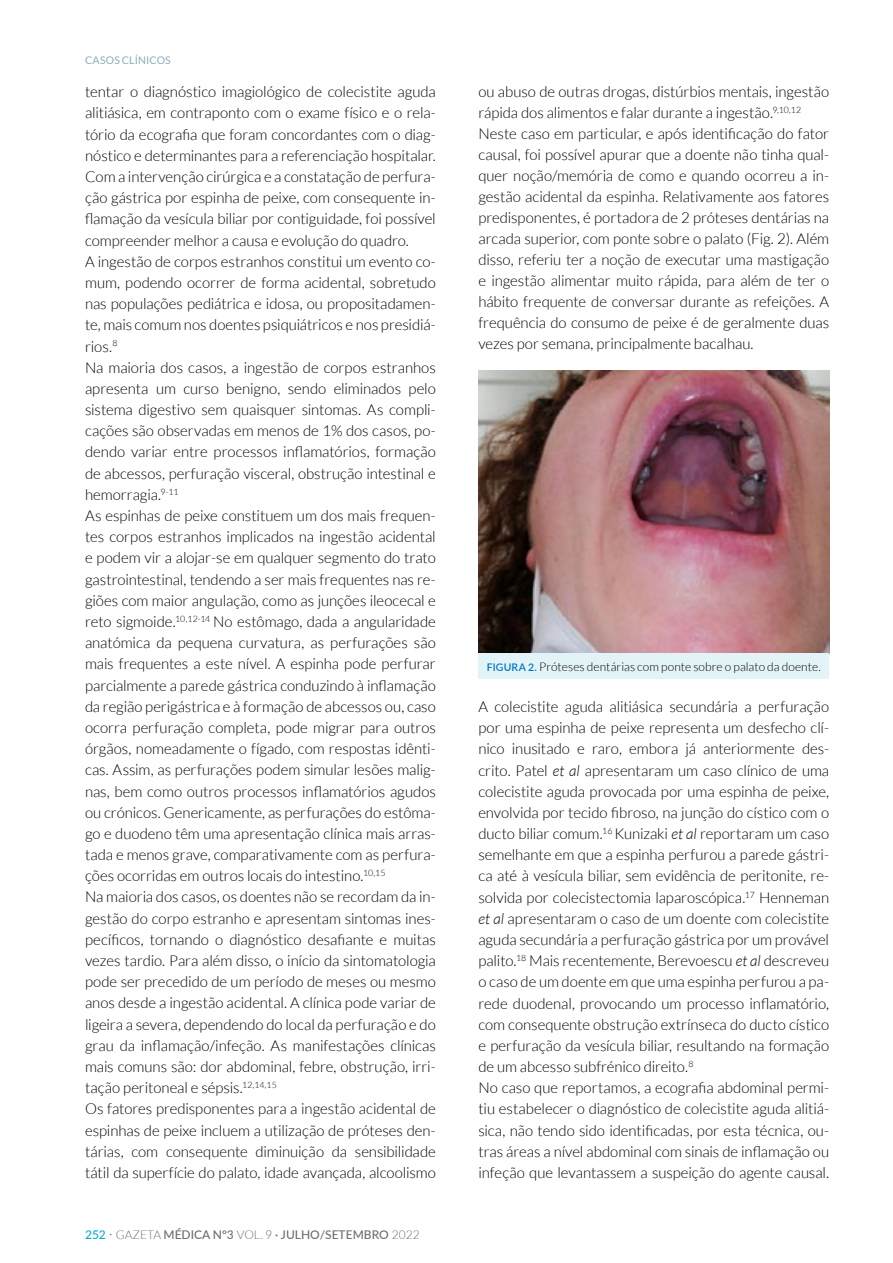
<style>
.page{position:relative;width:893px;height:1263px;background:#fff}
.page>*{position:absolute;margin:0;border:0;box-sizing:border-box;transform-origin:0 0}
.t1{font:300 15px/21.1px "Lato";letter-spacing:-.005em;color:#000}
.t2{font:300 12px "Lato";letter-spacing:.005em;color:#000}
.t3{font:500 12px "Lato";color:#6d6e71}
.t4{font:10.5px "Lato";letter-spacing:.015em;color:#8aacbd}
.s1{font-weight:600;font-size:10.5px;color:#0077c1}
.s2{font-style:italic}
.s3{color:#00afd5}
.s4{font-weight:300;font-size:15px}
.s5{font-weight:300}
</style>
<div class="page">
<img style="left:478px;top:370px;width:351px;height:283px">
<div style="left:478px;top:653px;width:351px;height:26px;background:#e3f4f8"></div>
<p class="t4" style="left:85px;top:54px;width:87px">CASOS CLÍNICOS</p>
<p class="t1" style="left:85px;top:81px;width:352px">tentar o diagnóstico imagiológico de colecistite aguda alitiásica, em contraponto com o exame físico e o rela&shy;tório da ecografia que foram concordantes com o diag&shy;nóstico e determinantes para a referenciação hospitalar.<br>Com a intervenção cirúrgica e a constatação de perfura&shy;ção gástrica por espinha de peixe, com consequente in&shy;flamação da vesícula biliar por contiguidade, foi possível compreender melhor a causa e evolução do quadro.<br>A ingestão de corpos estranhos constitui um evento co&shy;mum, podendo ocorrer de forma acidental, sobretudo nas populações pediátrica e idosa, ou propositadamen&shy;te, mais comum nos doentes psiquiátricos e nos presidiá&shy;rios.<sup>8<br></sup>Na maioria dos casos, a ingestão de corpos estranhos apresenta um curso benigno, sendo eliminados pelo sistema digestivo sem quaisquer sintomas. As compli&shy;cações são observadas em menos de 1% dos casos, po&shy;dendo variar entre processos inflamatórios, formação de abcessos, perfuração visceral, obstrução intestinal e hemorragia.<sup>9-11<br></sup>As espinhas de peixe constituem um dos mais frequen&shy;tes corpos estranhos implicados na ingestão acidental e podem vir a alojar-se em qualquer segmento do trato gastrointestinal, tendendo a ser mais frequentes nas re&shy;giões com maior angulação, como as junções ileocecal e reto sigmoide.<sup>10,12-14</sup> No estômago, dada a angularidade anatómica da pequena curvatura, as perfurações são mais frequentes a este nível. A espinha pode perfurar parcialmente a parede gástrica conduzindo à inflamação da região perigástrica e à formação de abcessos ou, caso ocorra perfuração completa, pode migrar para outros órgãos, nomeadamente o fígado, com respostas idênti&shy;cas. Assim, as perfurações podem simular lesões malig&shy;nas, bem como outros processos inflamatórios agudos ou crónicos. Genericamente, as perfurações do estôma&shy;go e duodeno têm uma apresentação clínica mais arras&shy;tada e menos grave, comparativamente com as perfura&shy;ções ocorridas em outros locais do intestino.<sup>10,15<br></sup>Na maioria dos casos, os doentes não se recordam da in&shy;gestão do corpo estranho e apresentam sintomas ines&shy;pecíficos, tornando o diagnóstico desafiante e muitas vezes tardio. Para além disso, o início da sintomatologia pode ser precedido de um período de meses ou mesmo anos desde a ingestão acidental. A clínica pode variar de ligeira a severa, dependendo do local da perfuração e do grau da inflamação/infeção. As manifestações clínicas mais comuns são: dor abdominal, febre, obstrução, irri&shy;tação peritoneal e sépsis.<sup>12,14,15<br></sup>Os fatores predisponentes para a ingestão acidental de espinhas de peixe incluem a utilização de próteses den&shy;tárias, com consequente diminuição da sensibilidade tátil da superfície do palato, idade avançada, alcoolismo</p>
<p class="t1" style="left:478px;top:81px;width:352px">ou abuso de outras drogas, distúrbios mentais, ingestão rápida dos alimentos e falar durante a ingestão.<sup>9,10,12<br></sup>Neste caso em particular, e após identificação do fator causal, foi possível apurar que a doente não tinha qual&shy;quer noção/memória de como e quando ocorreu a in&shy;gestão acidental da espinha. Relativamente aos fatores predisponentes, é portadora de 2 próteses dentárias na arcada superior, com ponte sobre o palato (Fig. 2). Além disso, referiu ter a noção de executar uma mastigação e ingestão alimentar muito rápida, para além de ter o hábito frequente de conversar durante as refeições. A frequência do consumo de peixe é de geralmente duas vezes por semana, principalmente bacalhau.</p>
<p class="t2" style="left:487px;top:660px;width:335px"><span class="s1">FIGURA 2.</span> Próteses dentárias com ponte sobre o palato da doente.</p>
<p class="t1" style="left:478px;top:696px;width:352px">A colecistite aguda alitiásica secundária a perfuração por uma espinha de peixe representa um desfecho clí&shy;nico inusitado e raro, embora já anteriormente des&shy;crito. Patel <span class="s2">et al</span> apresentaram um caso clínico de uma colecistite aguda provocada por uma espinha de peixe, envolvida por tecido fibroso, na junção do cístico com o ducto biliar comum.<sup>16</sup> Kunizaki <span class="s2">et al</span> reportaram um caso semelhante em que a espinha perfurou a parede gástri&shy;ca até à vesícula biliar, sem evidência de peritonite, re&shy;solvida por colecistectomia laparoscópica.<sup>17</sup> Henneman <span class="s2">et al</span> apresentaram o caso de um doente com colecistite aguda secundária a perfuração gástrica por um provável palito.<sup>18</sup> Mais recentemente, Berevoescu <span class="s2">et al</span> descreveu o caso de um doente em que uma espinha perfurou a pa&shy;rede duodenal, provocando um processo inflamatório, com consequente obstrução extrínseca do ducto cístico e perfuração da vesícula biliar, resultando na formação de um abcesso subfrénico direito.<sup>8<br></sup>No caso que reportamos, a ecografia abdominal permi&shy;tiu estabelecer o diagnóstico de colecistite aguda alitiá&shy;sica, não tendo sido identificadas, por esta técnica, ou&shy;tras áreas a nível abdominal com sinais de inflamação ou infeção que levantassem a suspeição do agente causal.</p>
<p class="t3" style="left:85px;top:1226px;width:336px"><span class="s3">252</span> <span class="s4">·</span> <span class="s5">GAZETA</span> MÉDICA Nº3 <span class="s5">VOL. 9</span> · JULHO/SETEMBRO <span class="s5">2022</span></p>
</div>
